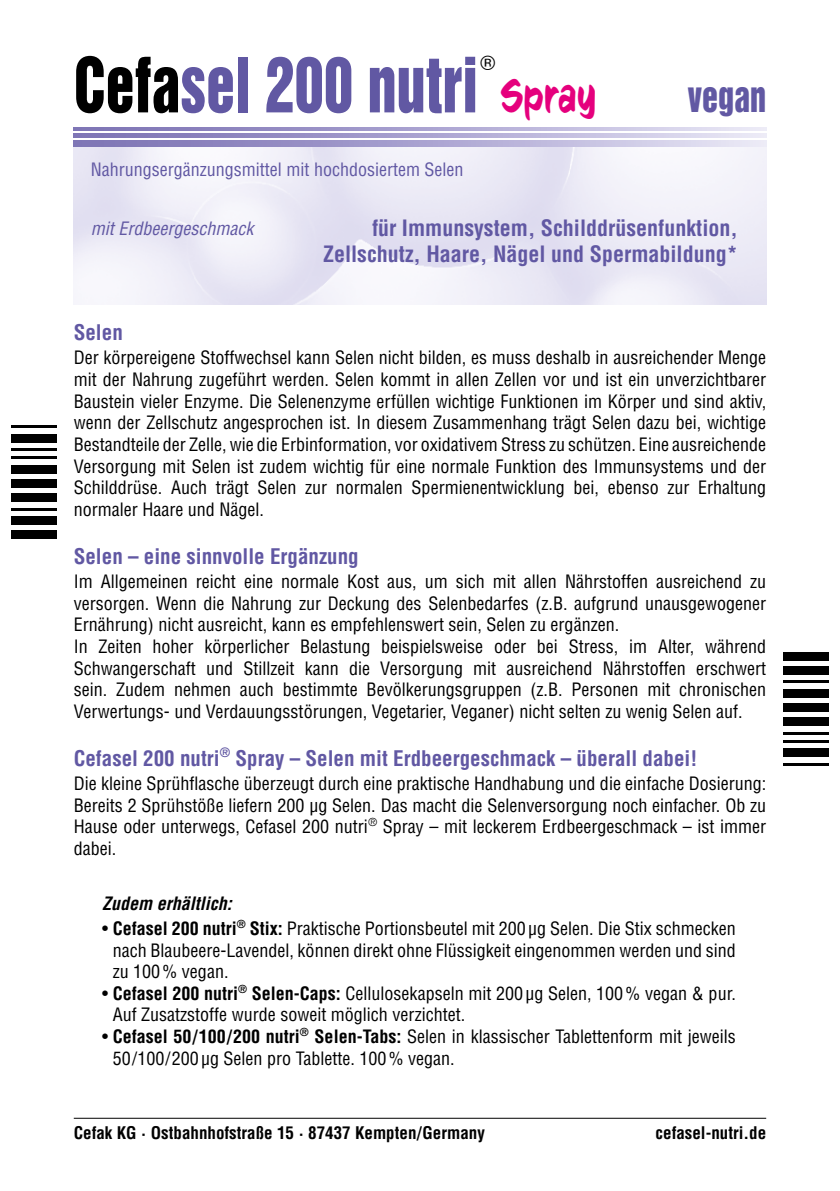
<style>
.page{position:relative;width:840px;height:1191px;background:#fff}
.page>*{position:absolute;margin:0;border:0;box-sizing:border-box;transform-origin:0 0}
.t1{font:69.6px "Helvetica Inserat";color:#6158a3;scale:.83 1}
.t2{font:46px "CC Sign Language";letter-spacing:.01em;color:#e5007d;scale:.83 1}
.t3{font:38.4px "Helvetica Inserat";color:#6158a3;scale:.83 1}
.t4{font:700 condensed 22px/26.4px "Helvetica";color:#6158a3;text-align:right}
.t5{font:700 condensed 21px "Helvetica";color:#6158a3}
.t6{font:20px "Helvetica";color:#000}
.t7{font:condensed 18px/21.6px "Helvetica";color:#000;text-align:justify}
.t8{font:condensed 18px "Helvetica";color:#6158a3}
.t9{font:italic condensed 18px "Helvetica";color:#6158a3}
.t10{font:italic 700 condensed 18px "Helvetica";color:#000}
.t11{font:700 condensed 17px "Helvetica";color:#000}
.s1{color:#000}
.s2{font-weight:700}
</style>
<div class="page">
<hr style="left:74px;top:1117px;width:691px;height:1px;background:#000">
<hr style="left:11px;top:425px;width:46px;height:3px;background:#000">
<div style="left:11px;top:434px;width:46px;height:8px;background:#000"></div>
<hr style="left:11px;top:448px;width:46px;height:3px;background:#000">
<hr style="left:11px;top:456px;width:46px;height:3px;background:#000">
<div style="left:11px;top:465px;width:46px;height:8px;background:#000"></div>
<div style="left:11px;top:479px;width:46px;height:9px;background:#000"></div>
<div style="left:11px;top:493px;width:46px;height:9px;background:#000"></div>
<hr style="left:11px;top:507px;width:46px;height:3px;background:#000">
<div style="left:11px;top:516px;width:46px;height:8px;background:#000"></div>
<div style="left:11px;top:530px;width:46px;height:9px;background:#000"></div>
<hr style="left:782px;top:763px;width:46px;height:2px;background:#000">
<div style="left:782px;top:748px;width:46px;height:9px;background:#000"></div>
<hr style="left:782px;top:740px;width:46px;height:3px;background:#000">
<hr style="left:782px;top:731px;width:46px;height:3px;background:#000">
<div style="left:782px;top:717px;width:46px;height:9px;background:#000"></div>
<div style="left:782px;top:703px;width:46px;height:8px;background:#000"></div>
<div style="left:782px;top:689px;width:46px;height:8px;background:#000"></div>
<hr style="left:782px;top:680px;width:46px;height:3px;background:#000">
<div style="left:782px;top:666px;width:46px;height:9px;background:#000"></div>
<div style="left:782px;top:652px;width:46px;height:8px;background:#000"></div>
<svg style="left:74px;top:140px;width:691px;height:6px;background:#ada7d2"></svg>
<svg style="left:74px;top:133px;width:691px;height:4px;background:#ada7d2"></svg>
<svg style="left:74px;top:128px;width:691px;height:2px"></svg>
<h1 class="t1" style="left:74px;top:43px;width:488px"><span class="s1">Cefa</span>sel 200 nutri</h1>
<p class="t6" style="left:480px;top:48px;width:16px">®</p>
<h2 class="t2" style="left:500px;top:71px;width:116px">Spray</h2>
<h3 class="t3" style="left:687px;top:74px;width:96px">vegan</h3>
<p class="t8" style="left:91px;top:158px;width:374px">Nahrungsergänzungsmittel mit hochdosiertem Selen</p>
<p class="t9" style="left:91px;top:217px;width:164px">mit Erdbeergeschmack</p>
<p class="t4" style="left:323px;top:214px;width:416px">für Immunsystem, Schilddrüsenfunktion,<br>Zellschutz, Haare, Nägel und Spermabildung*</p>
<p class="t5" style="left:74px;top:319px;width:51px">Selen</p>
<p class="t7" style="left:74px;top:347px;width:693px">Der körpereigene Stoffwechsel kann Selen nicht bilden, es muss deshalb in ausreichender Menge mit der Nahrung zugeführt werden. Selen kommt in allen Zellen vor und ist ein unverzichtbarer Baustein vieler Enzyme. Die Selenenzyme erfüllen wichtige Funktionen im Körper und sind aktiv, wenn der Zellschutz angesprochen ist. In diesem Zusammenhang trägt Selen dazu bei, wichtige Bestandteile der Zelle, wie die Erbinformation, vor oxidativem Stress zu schützen. Eine ausreichende Versorgung mit Selen ist zudem wichtig für eine normale Funktion des Immunsystems und der Schilddrüse. Auch trägt Selen zur normalen Spermienentwicklung bei, ebenso zur Erhaltung normaler Haare und Nägel.</p>
<p class="t5" style="left:74px;top:543px;width:286px">Selen – eine sinnvolle Ergänzung</p>
<p class="t7" style="left:74px;top:570px;width:693px;text-align:left">Im Allgemeinen reicht eine normale Kost aus, um sich mit allen Nährstoffen ausreichend zu versorgen. Wenn die Nahrung zur Deckung des Selenbedarfes (z.B. aufgrund unausgewogener Ernährung) nicht ausreicht, kann es empfehlenswert sein, Selen zu ergänzen.<br>In Zeiten hoher körperlicher Belastung beispielsweise oder bei Stress, im Alter, während Schwangerschaft und Stillzeit kann die Versorgung mit ausreichend Nährstoffen erschwert sein. Zudem nehmen auch bestimmte Bevölkerungsgruppen (z.B. Personen mit chronischen Verwertungs- und Verdauungsstörungen, Vegetarier, Veganer) nicht selten zu wenig Selen auf.</p>
<p class="t5" style="left:74px;top:745px;width:624px">Cefasel 200 nutri<sup>®</sup> Spray – Selen mit Erdbeergeschmack – überall dabei!</p>
<p class="t7" style="left:74px;top:772px;width:693px">Die kleine Sprühflasche überzeugt durch eine praktische Handhabung und die einfache Dosierung:<br>Bereits 2 Sprühstöße liefern 200 µg Selen. Das macht die Selenversorgung noch einfacher. Ob zu Hause oder unterwegs, Cefasel 200 nutri<sup>®</sup> Spray – mit leckerem Erdbeergeschmack – ist immer dabei.</p>
<p class="t10" style="left:102px;top:892px;width:131px">Zudem erhältlich:</p>
<p class="t7" style="left:113px;top:917px;width:624px;text-indent:-10px">• <span class="s2">Cefasel 200 nutri</span><sup>®</sup> <span class="s2">Stix:</span> Praktische Portionsbeutel mit 200µg Selen. Die Stix schmecken nach Blaubeere-Lavendel, können direkt ohne Flüssigkeit eingenommen werden und sind zu 100% vegan.</p>
<p class="t7" style="left:113px;top:982px;width:624px;text-indent:-11px">• <span class="s2">Cefasel 200 nutri</span><sup>®</sup> <span class="s2">Selen-Caps:</span> Cellulosekapseln mit 200µg Selen, 100% vegan &amp; pur.<br>Auf Zusatzstoffe wurde soweit möglich verzichtet.</p>
<p class="t7" style="left:113px;top:1025px;width:624px;text-indent:-10px">• <span class="s2">Cefasel 50/100/200 nutri</span><sup>®</sup> <span class="s2">Selen-Tabs:</span> Selen in klassischer Tablettenform mit jeweils<br>50/100/200µg Selen pro Tablette. 100% vegan.</p>
<p class="t11" style="left:74px;top:1122px;width:412px">Cefak KG · Ostbahnhofstraße 15 · 87437 Kempten/Germany</p>
<p class="t11" style="left:655px;top:1122px;width:112px">cefasel-nutri.de</p>
</div>
